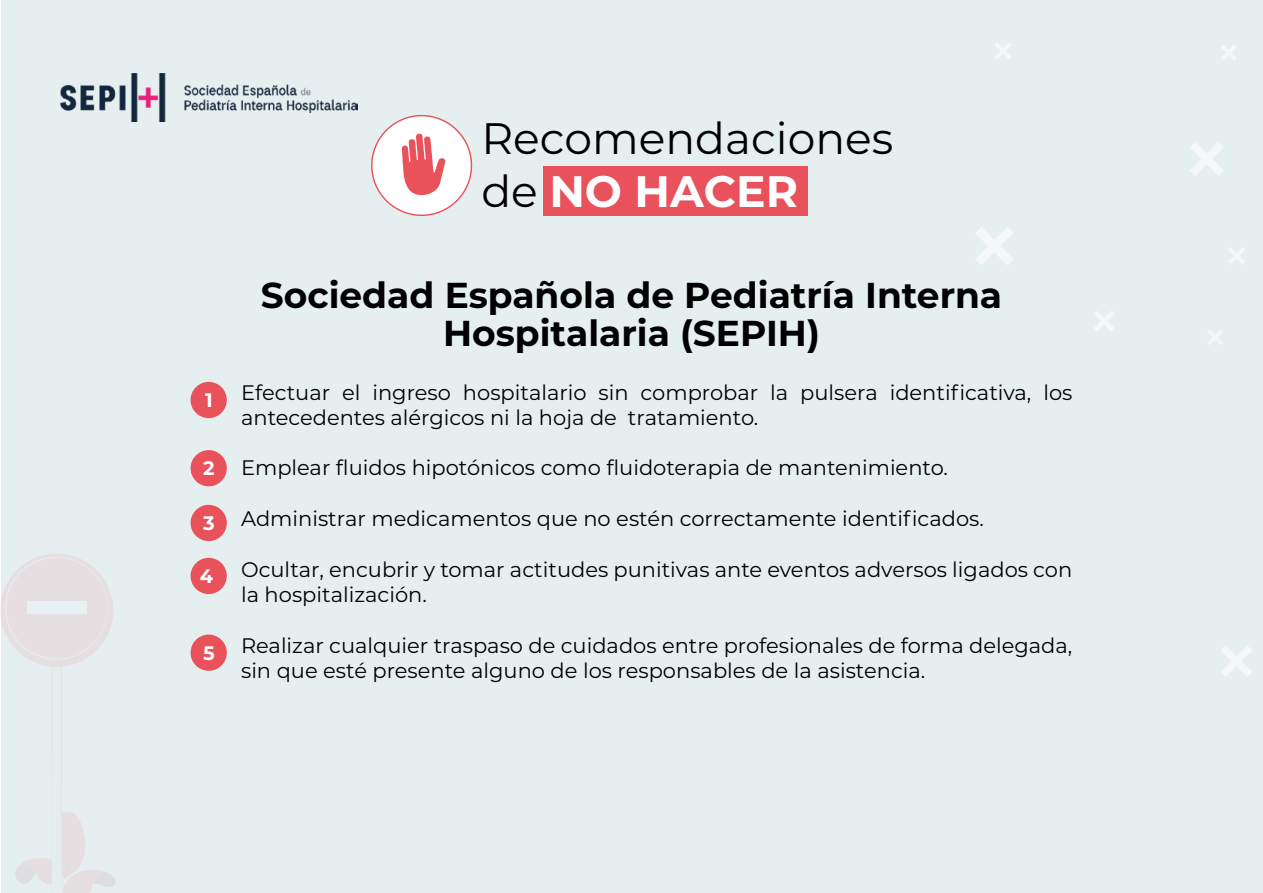
<style>
.page{position:relative;width:1263px;height:893px;background:#fff}
.page>*{position:absolute;margin:0;border:0;box-sizing:border-box;transform-origin:0 0}
.t1{font:43.95px/52.8px "Montserrat";color:#000}
.t2{font:700 36px/38px "Montserrat";color:#000;text-align:center}
.t3{font:21px/25.2px "Montserrat";color:#000}
.t4{font:700 19.5px "Montserrat";color:#fff}
.s1{font-weight:700;color:#fff}
</style>
<div class="page">
<div style="left:1px;top:0;width:1262px;height:893px;background:#e6eff0"></div>
<svg style="left:1221px;top:646px;width:31px;height:30px"></svg>
<svg style="left:976px;top:227px;width:37px;height:38px"></svg>
<svg style="left:1094px;top:311px;width:20px;height:20px"></svg>
<svg style="left:1190px;top:142px;width:33px;height:34px"></svg>
<svg style="left:1228px;top:248px;width:17px;height:16px"></svg>
<svg style="left:995px;top:43px;width:16px;height:16px"></svg>
<svg style="left:1208px;top:330px;width:14px;height:15px"></svg>
<svg style="left:1221px;top:45px;width:15px;height:15px"></svg>
<div style="left:543px;top:167px;width:264px;height:49px;background:#e9515b"></div>
<svg style="left:371px;top:114px;width:102px;height:102px"></svg>
<svg style="left:5px;top:556px;width:111px;height:337px"></svg>
<div style="left:27px;top:602px;width:59px;height:12px;background:#e8f0f1"></div>
<div style="left:191px;top:382px;width:36px;height:36px;background:#e9515b;border-radius:50%"></div>
<div style="left:191px;top:450px;width:36px;height:36px;background:#e9515b;border-radius:50%"></div>
<div style="left:191px;top:505px;width:36px;height:36px;background:#e9515b;border-radius:50%"></div>
<div style="left:191px;top:558px;width:36px;height:36px;background:#e9515b;border-radius:50%"></div>
<div style="left:191px;top:635px;width:36px;height:36px;background:#e9515b;border-radius:50%"></div>
<img style="left:60px;top:73px;width:297px;height:49px">
<h1 class="t1" style="left:481px;top:111px;width:413px">Recomendaciones de <span class="s1">NO HACER</span></h1>
<p class="t4" style="left:205px;top:386px;width:9px">1</p>
<p class="t4" style="left:203px;top:454px;width:13px">2</p>
<p class="t4" style="left:203px;top:509px;width:13px">3</p>
<p class="t4" style="left:200px;top:562px;width:15px">4</p>
<p class="t4" style="left:203px;top:639px;width:13px">5</p>
<h2 class="t2" style="left:261px;top:275px;width:743px">Sociedad Española de Pediatría Interna<br>Hospitalaria (SEPIH)</h2>
<p class="t3" style="left:241px;top:379px;width:833px">Efectuar el ingreso hospitalario sin comprobar la pulsera identificativa, los antecedentes alérgicos ni la hoja de tratamiento.</p>
<p class="t3" style="left:241px;top:455px;width:708px">Emplear fluidos hipotónicos como fluidoterapia de mantenimiento.</p>
<p class="t3" style="left:241px;top:505px;width:744px">Administrar medicamentos que no estén correctamente identificados.</p>
<p class="t3" style="left:241px;top:556px;width:833px">Ocultar, encubrir y tomar actitudes punitivas ante eventos adversos ligados con la hospitalización.</p>
<p class="t3" style="left:241px;top:632px;width:833px">Realizar cualquier traspaso de cuidados entre profesionales de forma delegada, sin que esté presente alguno de los responsables de la asistencia.</p>
</div>
